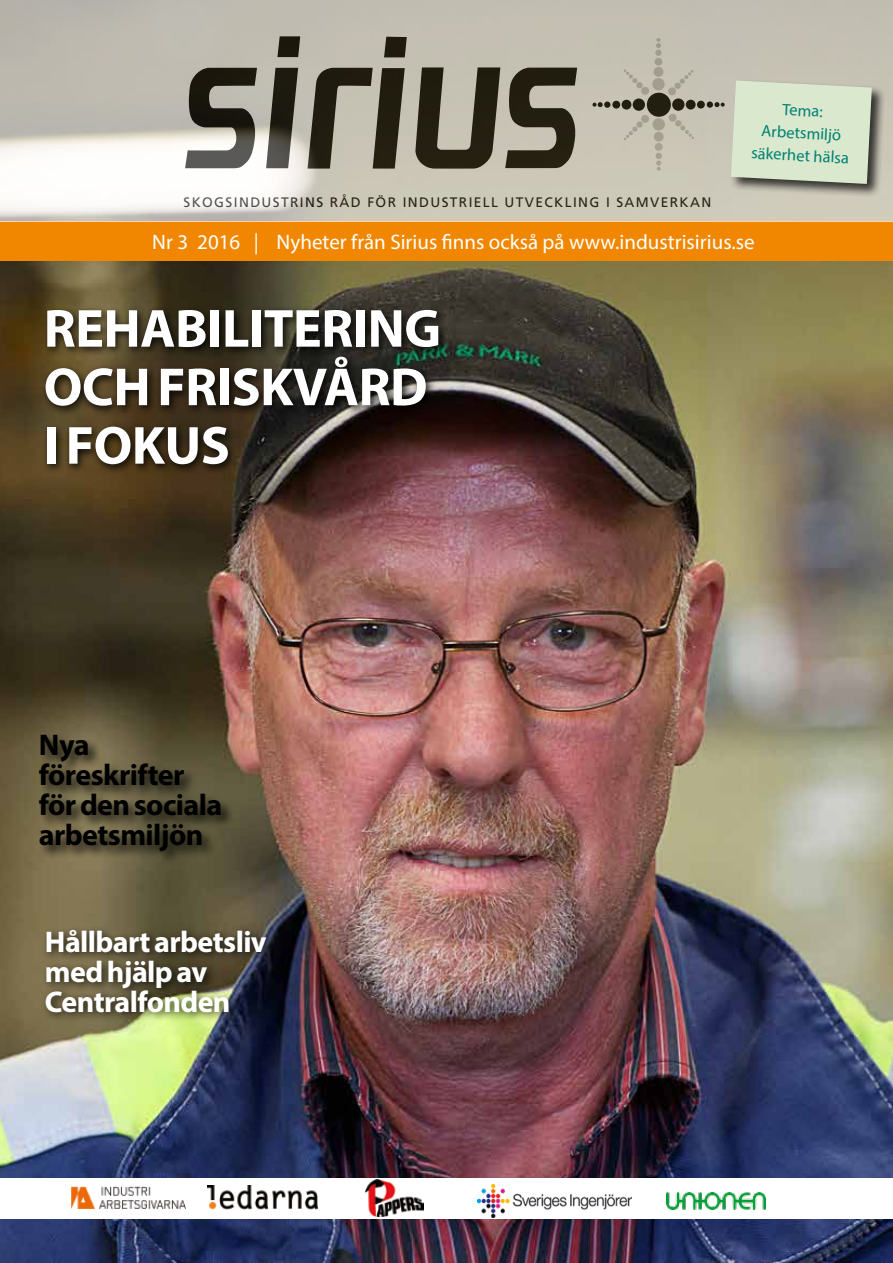
<style>
.page{position:relative;width:893px;height:1263px;background:#fff}
.page>*{position:absolute;margin:0;border:0;box-sizing:border-box;transform-origin:0 0}
.t1{font:700 54px/58.5px "Myriad Pro";letter-spacing:-.01em;color:#fff}
.t2{font:700 30px/30px "Myriad Pro";letter-spacing:-.02em;color:#fff}
.t3{font:700 30px/30px "Myriad Pro";letter-spacing:-.02em;color:#000}
.t4{font:21px "Myriad Pro";color:#fff}
.t5{font:16.5px/22.5px "Myriad Pro";color:#008174;text-align:center}
.t6{font:13.8px "Frutiger";letter-spacing:.1em;color:#000}
</style>
<div class="page">
<img style="left:0;top:261px;width:893px;height:1002px">
<div style="left:41px;top:305px;width:408px;height:170px;background:#000;opacity:.9"></div>
<div style="left:41px;top:925px;width:236px;height:97px;background:#000;opacity:.75"></div>
<div style="left:37px;top:732px;width:198px;height:133px;background:#000;opacity:.75"></div>
<div style="left:0;top:1179px;width:893px;height:40px;background:#fff"></div>
<div style="left:0;top:222px;width:893px;height:39px;background:#f18700"></div>
<svg style="left:0;top:0;width:893px;height:222px;background:#cbc8bc"></svg>
<div style="left:648px;top:93px;width:22px;height:23px;background:#221e10;border-radius:50%"></div>
<div style="left:647px;top:93px;width:24px;height:24px;border:1px solid #000;border-radius:50%"></div>
<svg style="left:185px;top:68px;width:72px;height:100px;background:#737169"></svg>
<svg style="left:277px;top:36px;width:23px;height:21px"></svg>
<svg style="left:266px;top:68px;width:32px;height:100px;background:#605d54"></svg>
<svg style="left:415px;top:67px;width:162px;height:102px;background:#6c6759"></svg>
<svg style="left:384px;top:37px;width:23px;height:20px"></svg>
<svg style="left:308px;top:68px;width:97px;height:101px;background:#716e60"></svg>
<div style="left:653px;top:118px;width:12px;height:13px;background:#a4a090;border-radius:50%"></div>
<div style="left:654px;top:132px;width:10px;height:10px;background:#a4a090;border-radius:50%"></div>
<div style="left:655px;top:143px;width:8px;height:8px;background:#a6a191;border-radius:50%"></div>
<svg style="left:656px;top:153px;width:6px;height:18px"></svg>
<svg style="left:672px;top:98px;width:12px;height:13px"></svg>
<svg style="left:686px;top:100px;width:10px;height:10px"></svg>
<div style="left:697px;top:101px;width:8px;height:8px;background:#211e10;border-radius:50%"></div>
<div style="left:707px;top:101px;width:6px;height:7px;background:#211e11;border-radius:50%"></div>
<svg style="left:714px;top:102px;width:11px;height:5px"></svg>
<div style="left:633px;top:99px;width:12px;height:12px;background:#221e10;border-radius:50%"></div>
<div style="left:622px;top:100px;width:9px;height:10px;background:#221e10;border-radius:50%"></div>
<svg style="left:612px;top:101px;width:8px;height:8px"></svg>
<svg style="left:592px;top:102px;width:18px;height:6px"></svg>
<div style="left:652px;top:78px;width:13px;height:12px;background:#a29d8f;border-radius:50%"></div>
<div style="left:654px;top:67px;width:9px;height:10px;background:#a19c8e;border-radius:50%"></div>
<div style="left:655px;top:58px;width:7px;height:8px;background:#a09d8e;border-radius:50%"></div>
<div style="left:655px;top:50px;width:7px;height:6px;background:#9f9c8e;border-radius:50%"></div>
<svg style="left:656px;top:38px;width:5px;height:10px"></svg>
<svg style="left:668px;top:70px;width:25px;height:26px"></svg>
<svg style="left:624px;top:115px;width:25px;height:25px"></svg>
<svg style="left:624px;top:69px;width:25px;height:26px"></svg>
<svg style="left:668px;top:113px;width:26px;height:26px"></svg>
<img style="left:208px;top:1185px;width:109px;height:25px">
<img style="left:666px;top:1193px;width:99px;height:16px">
<img style="left:478px;top:1184px;width:154px;height:33px">
<img style="left:366px;top:1179px;width:58px;height:38px">
<img style="left:71px;top:1187px;width:114px;height:22px">
<div style="left:729px;top:79px;width:157px;height:119px;background:#000;opacity:.75"></div>
<svg style="left:731px;top:80px;width:141px;height:104px;background:#d2dec6"></svg>
<p class="t6" style="left:183px;top:194px;width:529px">SKOGSINDUSTRINS RÅD FÖR INDUSTRIELL UTVECKLING I SAMVERKAN</p>
<p class="t5" style="left:754px;top:96px;width:99px;rotate:3deg">Tema:<br>Arbetsmiljö säkerhet hälsa</p>
<p class="t4" style="left:152px;top:229px;width:604px">Nr 3 2016 | Nyheter från Sirius finns också på www.industrisirius.se</p>
<h1 class="t1" style="left:44px;top:297px;width:399px">REHABILITERING<br>OCH FRISKVÅRD<br>I FOKUS</h1>
<h2 class="t3" style="left:39px;top:729px;width:185px">Nya föreskrifter för den sociala arbetsmiljön</h2>
<h2 class="t2" style="left:45px;top:925px;width:223px">Hållbart arbetsliv med hjälp av<br>Centralfonden</h2>
</div>
